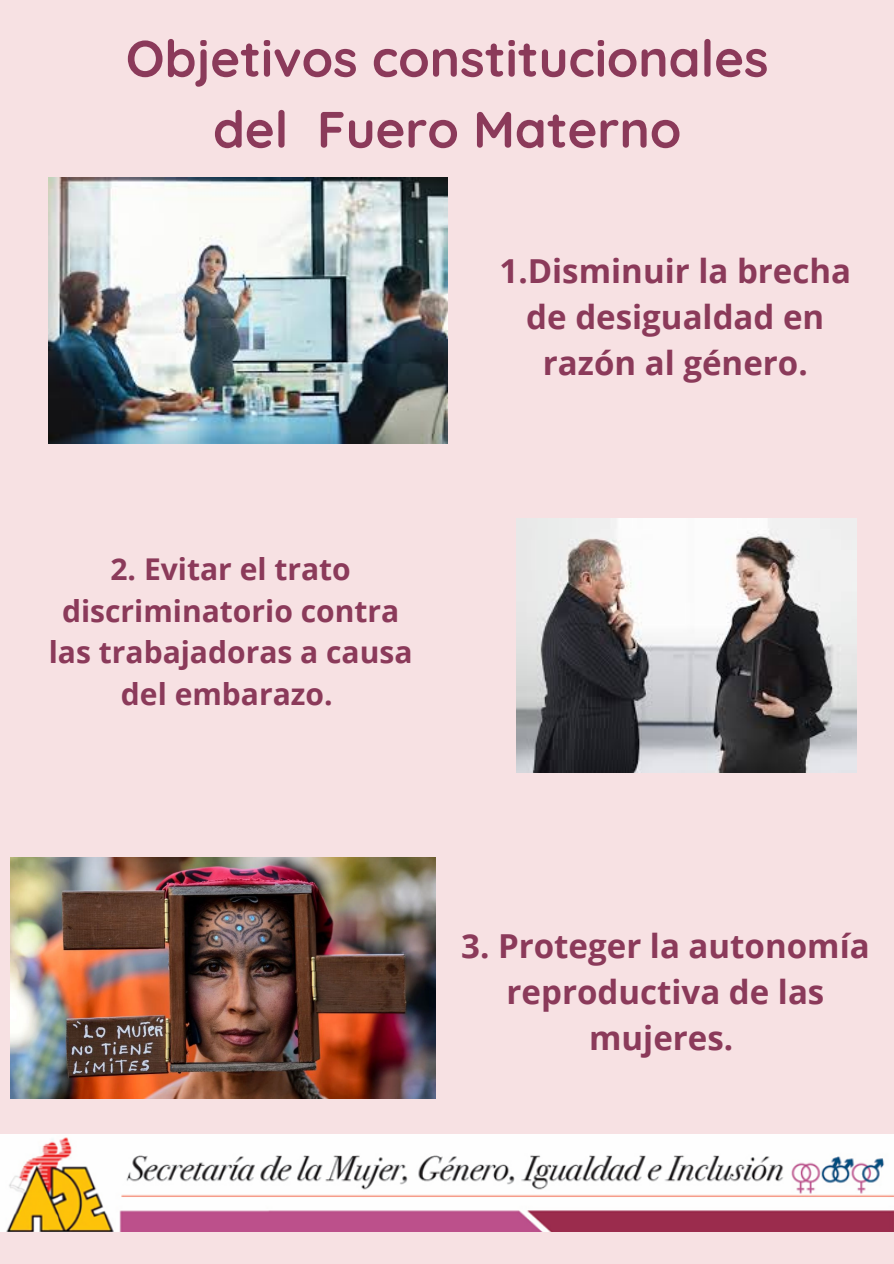
<style>
.page{position:relative;width:894px;height:1264px;background:#fff}
.page>*{position:absolute;margin:0;border:0;box-sizing:border-box;transform-origin:0 0}
.t1{font:700 51px/70.9px "Quicksand";color:#8b3a5a;text-align:center}
.t2{font:700 33px/46.2px "Open Sans";color:#8b3a5a;text-align:center}
.t3{font:700 30px/41.7px "Open Sans";color:#8b3a5a;text-align:center}
</style>
<div class="page">
<div style="left:0;top:0;width:893px;height:1263px;background:#f7e1e3"></div>
<img style="left:516px;top:518px;width:340px;height:255px">
<img style="left:48px;top:178px;width:399px;height:265px">
<img style="left:11px;top:857px;width:424px;height:241px">
<img style="left:0;top:1134px;width:893px;height:97px">
<p class="t1" style="left:126px;top:22px;width:644px">Objetivos constitucionales del Fuero Materno</p>
<p class="t3" style="left:49px;top:547px;width:365px">2. Evitar el trato discriminatorio contra las trabajadoras a causa del embarazo.</p>
<p class="t2" style="left:499px;top:247px;width:353px">1.Disminuir la brecha de desigualdad en razón al género.</p>
<p class="t2" style="left:461px;top:921px;width:410px">3. Proteger la autonomía reproductiva de las mujeres.</p>
</div>
